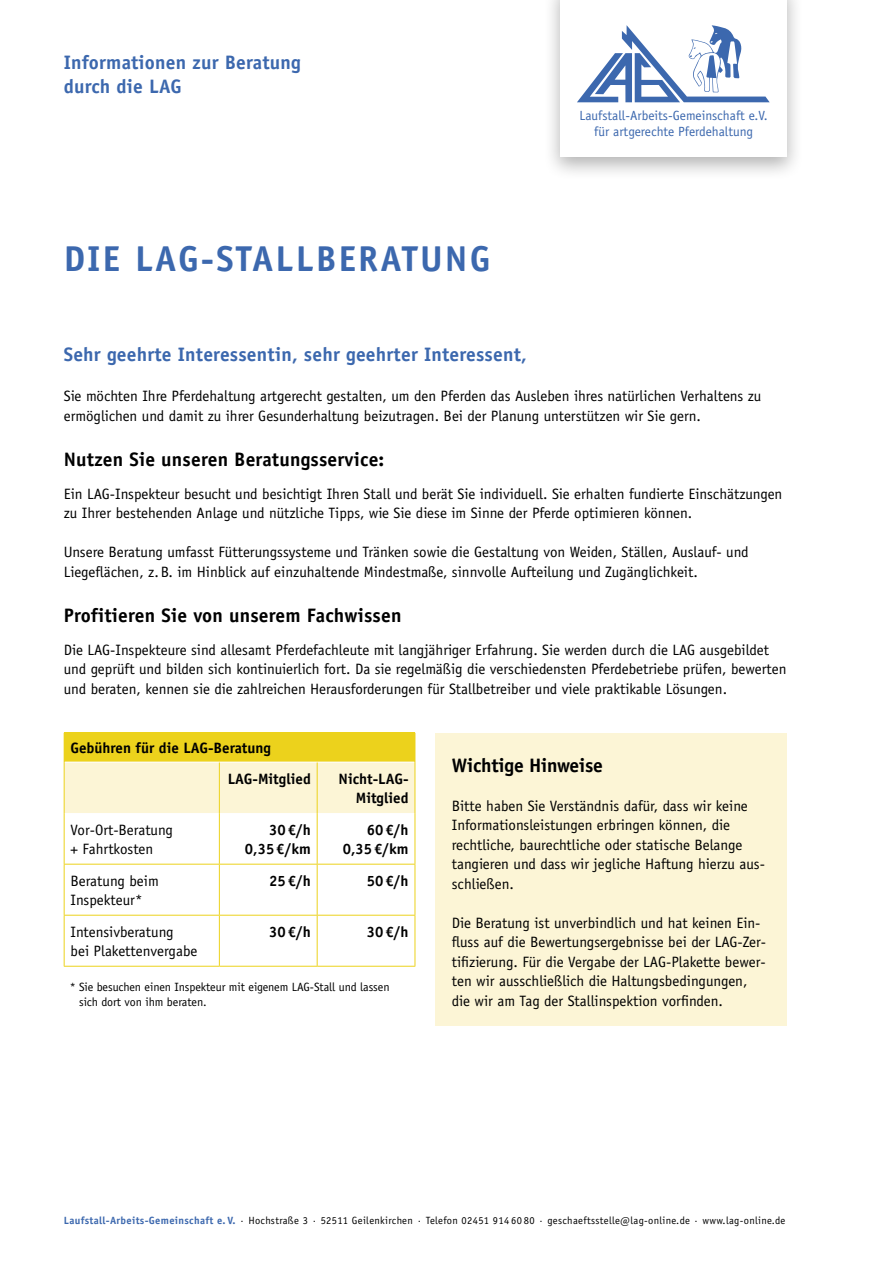
<style>
.page{position:relative;width:893px;height:1263px;background:#fff}
.page>*{position:absolute;margin:0;border:0;box-sizing:border-box;transform-origin:0 0}
.t1{font:700 36px "Officina Sans Std";letter-spacing:.06em;color:#3c68ae}
.t2{font:700 19.5px/24px "Officina Sans Std";letter-spacing:.01em;color:#3c68ae}
.t3{font:700 19.5px "Officina Sans Std";letter-spacing:.01em;color:#000}
.t4{font:700 19.5px "Officina Sans Std";letter-spacing:-.01em;color:#000}
.t5{font:15px/19.5px "Officina Sans Std";color:#000}
.t6{font:700 15px/19.5px "Officina Sans Std";color:#000;text-align:right}
.t7{font:13.35px/16px "Officina Sans Std";color:#3c68ae;text-align:center}
.t8{font:12px/15px "Officina Sans Std";letter-spacing:-.005em;color:#000}
.t9{font:10.5px "Officina Sans Std";letter-spacing:.03em;color:#000}
.s1{color:#fff}
.s2{font-weight:700;color:#3c68ae}
</style>
<div class="page">
<div style="left:543px;top:0;width:261px;height:181px;background:#000;opacity:.3"></div>
<div style="left:560px;top:0;width:227px;height:156px;background:#fff"></div>
<svg style="left:577px;top:25px;width:193px;height:77px"></svg>
<svg style="left:65px;top:813px;width:350px;height:153px"></svg>
<hr style="left:64px;top:864px;width:155px;height:1px;background:#ecd21c">
<hr style="left:219px;top:864px;width:98px;height:1px;background:#ecd21c">
<hr style="left:317px;top:864px;width:98px;height:1px;background:#ecd21c">
<hr style="left:64px;top:915px;width:155px;height:1px;background:#ecd21c">
<hr style="left:219px;top:915px;width:98px;height:1px;background:#ecd21c">
<hr style="left:317px;top:915px;width:98px;height:1px;background:#ecd21c">
<hr style="left:64px;top:966px;width:155px;height:1px;background:#ecd21c">
<hr style="left:219px;top:966px;width:98px;height:1px;background:#ecd21c">
<hr style="left:317px;top:966px;width:98px;height:1px;background:#ecd21c">
<svg style="left:64px;top:733px;width:352px;height:80px;background:#f6e892"></svg>
<hr style="left:64px;top:762px;width:1px;height:51px;background:#ecd21c">
<hr style="left:219px;top:762px;width:1px;height:51px;background:#ecd21c">
<hr style="left:317px;top:762px;width:1px;height:51px;background:#ecd21c">
<hr style="left:415px;top:762px;width:1px;height:51px;background:#ecd21c">
<hr style="left:64px;top:813px;width:1px;height:51px;background:#ecd21c">
<hr style="left:219px;top:813px;width:1px;height:51px;background:#ecd21c">
<hr style="left:317px;top:813px;width:1px;height:51px;background:#ecd21c">
<hr style="left:415px;top:813px;width:1px;height:51px;background:#ecd21c">
<hr style="left:64px;top:864px;width:1px;height:51px;background:#ecd21c">
<hr style="left:219px;top:864px;width:1px;height:51px;background:#ecd21c">
<hr style="left:317px;top:864px;width:1px;height:51px;background:#ecd21c">
<hr style="left:415px;top:864px;width:1px;height:51px;background:#ecd21c">
<hr style="left:64px;top:915px;width:1px;height:51px;background:#ecd21c">
<hr style="left:219px;top:915px;width:1px;height:51px;background:#ecd21c">
<hr style="left:317px;top:915px;width:1px;height:51px;background:#ecd21c">
<hr style="left:415px;top:915px;width:1px;height:51px;background:#ecd21c">
<div style="left:435px;top:733px;width:352px;height:292px;background:#fcf5d6"></div>
<h2 class="t2" style="left:64px;top:50px;width:239px">Informationen zur Beratung durch die LAG</h2>
<h1 class="t1" style="left:64px;top:237px;width:428px">DIE LAG-STALLBERATUNG</h1>
<p class="t7" style="left:579px;top:107px;width:190px">Laufstall-Arbeits-Gemeinschaft e.V. für artgerechte Pferdehaltung</p>
<h2 class="t2" style="left:64px;top:342px;width:465px">Sehr geehrte Interessentin, sehr geehrter Interessent,</h2>
<p class="t5" style="left:64px;top:386px;width:699px">Sie möchten Ihre Pferdehaltung artgerecht gestalten, um den Pferden das Ausleben ihres natürlichen Verhaltens zu ermöglichen und damit zu ihrer Gesunderhaltung beizutragen. Bei der Planung unterstützen wir Sie gern.</p>
<h2 class="t3" style="left:64px;top:447px;width:322px">Nutzen Sie unseren Beratungsservice:</h2>
<p class="t5" style="left:64px;top:484px;width:720px">Ein LAG-Inspekteur besucht und besichtigt Ihren Stall und berät Sie individuell. Sie erhalten fundierte Einschätzungen zu Ihrer bestehenden Anlage und nützliche Tipps, wie Sie diese im Sinne der Pferde optimieren können.</p>
<p class="t5" style="left:64px;top:542px;width:686px">Unsere Beratung umfasst Fütterungssysteme und Tränken sowie die Gestaltung von Weiden, Ställen, Auslauf- und<br>Liegeflächen, z.B. im Hinblick auf einzuhaltende Mindestmaße, sinnvolle Aufteilung und Zugänglichkeit.</p>
<h2 class="t3" style="left:64px;top:603px;width:339px">Profitieren Sie von unserem Fachwissen</h2>
<p class="t5" style="left:64px;top:640px;width:724px">Die LAG-Inspekteure sind allesamt Pferdefachleute mit langjähriger Erfahrung. Sie werden durch die LAG ausgebildet und geprüft und bilden sich kontinuierlich fort. Da sie regelmäßig die verschiedensten Pferdebetriebe prüfen, bewerten und beraten, kennen sie die zahlreichen Herausforderungen für Stallbetreiber und viele praktikable Lösungen.</p>
<p class="t6" style="left:228px;top:732px;width:85px;line-height:30.8px;text-align:left;text-indent:-157px">Gebühren für die LAG-Beratung<br>LAG-Mitglied</p>
<p class="t6" style="left:339px;top:768px;width:72px">Nicht-LAG-<br>Mitglied</p>
<p class="t5" style="left:71px;top:820px;width:104px">Vor-Ort-Beratung + Fahrtkosten</p>
<p class="t6" style="left:245px;top:820px;width:67px">30€/h<br>0,35€/km</p>
<p class="t6" style="left:343px;top:820px;width:67px">60€/h<br>0,35€/km</p>
<p class="t5" style="left:71px;top:871px;width:90px">Beratung beim<br>Inspekteur*</p>
<p class="t6" style="left:269px;top:871px;width:43px">25€/h</p>
<p class="t6" style="left:367px;top:871px;width:43px">50€/h</p>
<p class="t5" style="left:71px;top:922px;width:128px">Intensivberatung<br>bei Plakettenvergabe</p>
<p class="t6" style="left:269px;top:922px;width:43px">30€/h</p>
<p class="t6" style="left:367px;top:922px;width:43px">30€/h</p>
<p class="t8" style="left:79px;top:979px;width:312px;text-indent:-15px"><span class="s1">*</span>* Sie besuchen einen Inspekteur mit eigenem LAG-Stall und lassen sich dort von ihm beraten.</p>
<h2 class="t4" style="left:452px;top:753px;width:153px">Wichtige Hinweise</h2>
<p class="t5" style="left:452px;top:796px;width:315px">Bitte haben Sie Verständnis dafür, dass wir keine Informationsleistungen erbringen können, die rechtliche, baurechtliche oder statische Belange tangieren und dass wir jegliche Haftung hierzu aus&shy;schließen.</p>
<p class="t5" style="left:452px;top:913px;width:316px">Die Beratung ist unverbindlich und hat keinen Ein&shy;fluss auf die Bewertungsergebnisse bei der LAG-Zer&shy;tifizierung. Für die Vergabe der LAG-Plakette bewer&shy;ten wir ausschließlich die Haltungsbedingungen, die wir am Tag der Stallinspektion vorfinden.</p>
<p class="t9" style="left:64px;top:1214px;width:723px"><span class="s2">Laufstall-Arbeits-Gemeinschaft e. V.</span> · Hochstraße 3 · 52511 Geilenkirchen · Telefon 02451 914 60 80 · geschaeftsstelle@lag-online.de · www.lag-online.de</p>
</div>
